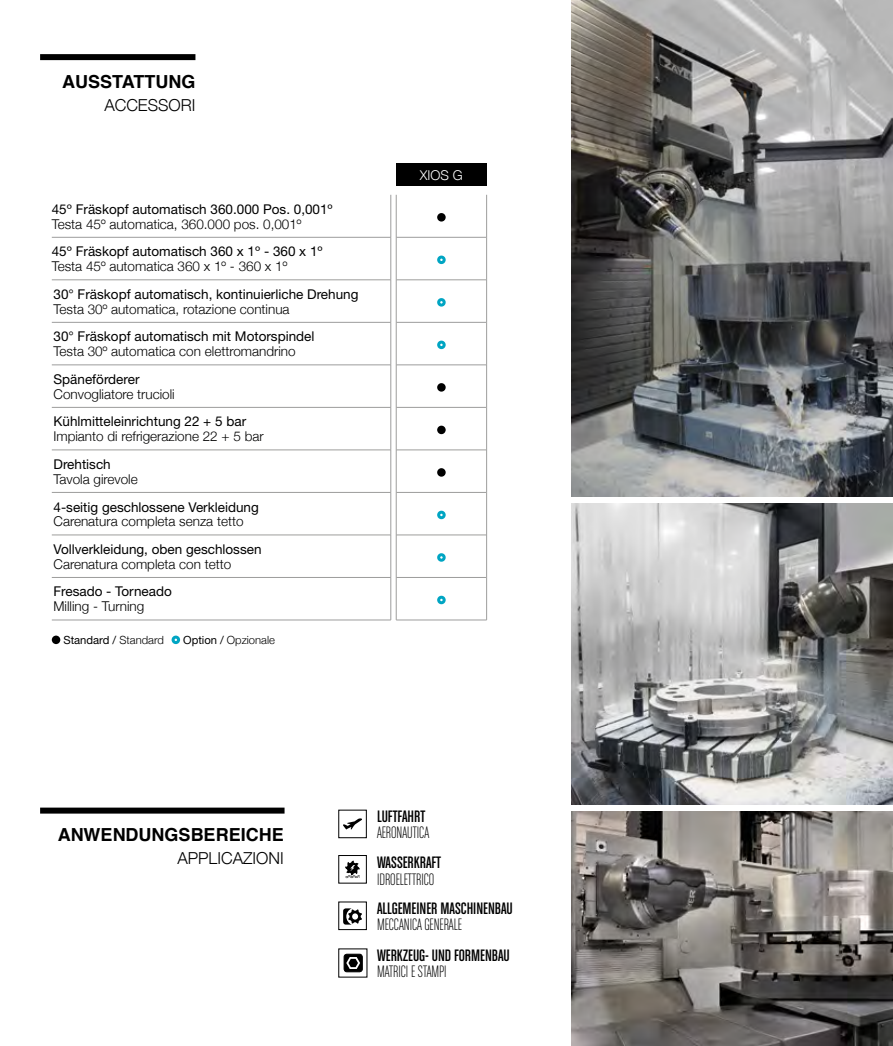
<style>
.page{position:relative;width:893px;height:1046px;background:#fff}
.page>*{position:absolute;margin:0;border:0;box-sizing:border-box;transform-origin:0 0}
.t1{font:700 18px "Helvetica";color:#000}
.t2{font:17.7px "Chalet Comprime Cologne Eighty";color:#000}
.t3{font:17.7px "Chalet Comprime Milan Eighty";color:#000}
.t4{font:300 16.5px "Helvetica Neue";color:#000}
.t5{font:13.5px "Helvetica Neue LT Std";color:#000}
.t6{font:300 13.5px "Helvetica Neue";color:#000}
.t7{font:300 13.5px "Helvetica Neue";color:#fff}
.t8{font:11.25px "Helvetica Neue LT Std";color:#000}
.t9{font:300 11.25px "Helvetica Neue";color:#000}
.s1{font-family:"Helvetica Neue";font-weight:300}
.s2{font-family:"Helvetica Neue LT Std";font-weight:400}
</style>
<div class="page">
<img style="left:571px;top:0;width:322px;height:496px">
<img style="left:571px;top:811px;width:322px;height:235px">
<img style="left:571px;top:503px;width:322px;height:302px">
<div style="left:396px;top:163px;width:91px;height:22px;background:#000"></div>
<svg style="left:52px;top:195px;width:339px;height:425px"></svg>
<hr style="left:391px;top:195px;width:1px;height:42px;background:#9d9d9c">
<hr style="left:52px;top:237px;width:339px;height:1px;background:#9d9d9c">
<hr style="left:391px;top:237px;width:1px;height:43px;background:#9d9d9c">
<hr style="left:52px;top:280px;width:339px;height:1px;background:#9d9d9c">
<hr style="left:391px;top:280px;width:1px;height:42px;background:#9d9d9c">
<hr style="left:52px;top:322px;width:339px;height:1px;background:#9d9d9c">
<hr style="left:391px;top:322px;width:1px;height:43px;background:#9d9d9c">
<hr style="left:52px;top:365px;width:339px;height:1px;background:#9d9d9c">
<hr style="left:391px;top:365px;width:1px;height:42px;background:#9d9d9c">
<hr style="left:52px;top:407px;width:339px;height:1px;background:#9d9d9c">
<hr style="left:391px;top:407px;width:1px;height:43px;background:#9d9d9c">
<hr style="left:52px;top:450px;width:339px;height:1px;background:#9d9d9c">
<hr style="left:391px;top:450px;width:1px;height:42px;background:#9d9d9c">
<hr style="left:52px;top:492px;width:339px;height:1px;background:#9d9d9c">
<hr style="left:391px;top:492px;width:1px;height:43px;background:#9d9d9c">
<hr style="left:52px;top:535px;width:339px;height:1px;background:#9d9d9c">
<hr style="left:391px;top:535px;width:1px;height:42px;background:#9d9d9c">
<hr style="left:52px;top:577px;width:339px;height:1px;background:#9d9d9c">
<hr style="left:391px;top:578px;width:1px;height:42px;background:#9d9d9c">
<hr style="left:52px;top:620px;width:339px;height:1px;background:#9d9d9c">
<svg style="left:397px;top:236px;width:89px;height:384px"></svg>
<hr style="left:396px;top:237px;width:91px;height:1px;background:#9d9d9c">
<hr style="left:396px;top:280px;width:91px;height:1px;background:#9d9d9c">
<hr style="left:396px;top:322px;width:91px;height:1px;background:#9d9d9c">
<hr style="left:396px;top:365px;width:91px;height:1px;background:#9d9d9c">
<hr style="left:396px;top:407px;width:91px;height:1px;background:#9d9d9c">
<hr style="left:396px;top:450px;width:91px;height:1px;background:#9d9d9c">
<hr style="left:396px;top:492px;width:91px;height:1px;background:#9d9d9c">
<hr style="left:396px;top:535px;width:91px;height:1px;background:#9d9d9c">
<hr style="left:396px;top:577px;width:91px;height:1px;background:#9d9d9c">
<hr style="left:396px;top:620px;width:91px;height:1px;background:#9d9d9c">
<hr style="left:396px;top:195px;width:1px;height:42px;background:#9d9d9c">
<hr style="left:486px;top:195px;width:1px;height:42px;background:#9d9d9c">
<hr style="left:396px;top:237px;width:1px;height:43px;background:#9d9d9c">
<hr style="left:486px;top:237px;width:1px;height:43px;background:#9d9d9c">
<hr style="left:396px;top:280px;width:1px;height:42px;background:#9d9d9c">
<hr style="left:486px;top:280px;width:1px;height:42px;background:#9d9d9c">
<hr style="left:396px;top:322px;width:1px;height:43px;background:#9d9d9c">
<hr style="left:486px;top:322px;width:1px;height:43px;background:#9d9d9c">
<hr style="left:396px;top:365px;width:1px;height:42px;background:#9d9d9c">
<hr style="left:486px;top:365px;width:1px;height:42px;background:#9d9d9c">
<hr style="left:396px;top:407px;width:1px;height:43px;background:#9d9d9c">
<hr style="left:486px;top:407px;width:1px;height:43px;background:#9d9d9c">
<hr style="left:396px;top:450px;width:1px;height:42px;background:#9d9d9c">
<hr style="left:486px;top:450px;width:1px;height:42px;background:#9d9d9c">
<hr style="left:396px;top:492px;width:1px;height:43px;background:#9d9d9c">
<hr style="left:486px;top:492px;width:1px;height:43px;background:#9d9d9c">
<hr style="left:396px;top:535px;width:1px;height:42px;background:#9d9d9c">
<hr style="left:486px;top:535px;width:1px;height:42px;background:#9d9d9c">
<hr style="left:396px;top:577px;width:1px;height:43px;background:#9d9d9c">
<hr style="left:486px;top:577px;width:1px;height:43px;background:#9d9d9c">
<div style="left:437px;top:213px;width:9px;height:9px;background:#000;border-radius:50%"></div>
<div style="left:437px;top:256px;width:9px;height:8px;border:3px solid #00a5c3;border-radius:50%"></div>
<div style="left:437px;top:298px;width:9px;height:9px;border:3px solid #00a5c3;border-radius:50%"></div>
<div style="left:437px;top:341px;width:9px;height:8px;border:3px solid #00a5c3;border-radius:50%"></div>
<div style="left:437px;top:383px;width:9px;height:9px;background:#000;border-radius:50%"></div>
<div style="left:437px;top:426px;width:9px;height:8px;background:#000;border-radius:50%"></div>
<div style="left:437px;top:468px;width:9px;height:9px;background:#000;border-radius:50%"></div>
<div style="left:437px;top:511px;width:9px;height:8px;border:3px solid #00a5c3;border-radius:50%"></div>
<div style="left:437px;top:553px;width:9px;height:9px;border:3px solid #00a5c3;border-radius:50%"></div>
<div style="left:437px;top:596px;width:9px;height:8px;border:3px solid #00a5c3;border-radius:50%"></div>
<div style="left:52px;top:636px;width:8px;height:8px;background:#000;border-radius:50%"></div>
<div style="left:172px;top:636px;width:8px;height:8px;border:3px solid #00a5c3;border-radius:50%"></div>
<svg style="left:345px;top:861px;width:15px;height:17px"></svg>
<div style="left:339px;top:855px;width:28px;height:28px;border:1px solid #000"></div>
<svg style="left:343px;top:908px;width:19px;height:17px"></svg>
<div style="left:339px;top:902px;width:28px;height:28px;border:1px solid #000"></div>
<div style="left:344px;top:954px;width:18px;height:18px;background:#000;border-radius:3px"></div>
<div style="left:344px;top:954px;width:19px;height:18px;border:1px solid #000;border-radius:3px"></div>
<svg style="left:346px;top:957px;width:14px;height:12px"></svg>
<svg style="left:343px;top:818px;width:19px;height:11px"></svg>
<div style="left:339px;top:810px;width:28px;height:28px;border:1px solid #000"></div>
<div style="left:40px;top:54px;width:155px;height:6px;background:#000"></div>
<div style="left:40px;top:808px;width:245px;height:6px;background:#000"></div>
<h1 class="t1" style="left:62px;top:67px;width:135px">AUSSTATTUNG</h1>
<p class="t4" style="left:104px;top:91px;width:93px">ACCESSORI</p>
<p class="t5" style="left:52px;top:201px;width:282px">45º Fräskopf automatisch 360.000 Pos. 0,001º</p>
<p class="t6" style="left:52px;top:213px;width:251px">Testa 45º automatica, 360.000 pos. 0,001º</p>
<p class="t5" style="left:52px;top:244px;width:272px">45º Fräskopf automatisch 360 x 1º - 360 x 1º</p>
<p class="t6" style="left:52px;top:256px;width:237px">Testa 45º automatica 360 x 1º - 360 x 1º</p>
<p class="t5" style="left:53px;top:286px;width:306px">30° Fräskopf automatisch, kontinuierliche Drehung</p>
<p class="t6" style="left:53px;top:298px;width:238px">Testa 30º automatica, rotazione continua</p>
<p class="t5" style="left:53px;top:329px;width:262px">30° Fräskopf automatisch mit Motorspindel</p>
<p class="t6" style="left:53px;top:341px;width:244px">Testa 30º automatica con elettromandrino</p>
<p class="t5" style="left:53px;top:371px;width:88px">Späneförderer</p>
<p class="t6" style="left:53px;top:383px;width:123px">Convogliatore trucioli</p>
<p class="t5" style="left:53px;top:414px;width:194px">Kühlmitteleinrichtung 22 + 5 bar</p>
<p class="t6" style="left:53px;top:426px;width:212px">Impianto di refrigerazione 22 + 5 bar</p>
<p class="t5" style="left:53px;top:456px;width:59px">Drehtisch</p>
<p class="t6" style="left:53px;top:468px;width:86px">Tavola girevole</p>
<p class="t5" style="left:53px;top:499px;width:207px">4-seitig geschlossene Verkleidung</p>
<p class="t6" style="left:53px;top:511px;width:192px">Carenatura completa senza tetto</p>
<p class="t5" style="left:53px;top:541px;width:210px">Vollverkleidung, oben geschlossen</p>
<p class="t6" style="left:53px;top:553px;width:179px">Carenatura completa con tetto</p>
<p class="t5" style="left:53px;top:583px;width:120px">Fresado - Torneado</p>
<p class="t6" style="left:53px;top:595px;width:92px">Milling - Turning</p>
<p class="t8" style="left:63px;top:633px;width:102px">Standard / <span class="s1">Standard</span></p>
<p class="t9" style="left:183px;top:631px;width:93px"><span class="s2">Option /</span> Opzionale</p>
<p class="t7" style="left:420px;top:164px;width:45px">XIOS G</p>
<h1 class="t1" style="left:58px;top:820px;width:227px">ANWENDUNGSBEREICHE</h1>
<p class="t4" style="left:177px;top:845px;width:108px">APPLICAZIONI</p>
<h2 class="t2" style="left:377px;top:807px;width:50px">LUFTFAHRT</h2>
<h2 class="t3" style="left:377px;top:823px;width:54px">AERONAUTICA</h2>
<h2 class="t2" style="left:377px;top:853px;width:66px">WASSERKRAFT</h2>
<h2 class="t3" style="left:377px;top:869px;width:59px">IDROELETTRICO</h2>
<h2 class="t2" style="left:377px;top:899px;width:137px">ALLGEMEINER MASCHINENBAU</h2>
<h2 class="t3" style="left:377px;top:915px;width:86px">MECCANICA GENERALE</h2>
<h2 class="t2" style="left:377px;top:946px;width:134px">WERKZEUG- UND FORMENBAU</h2>
<h2 class="t3" style="left:377px;top:962px;width:71px">MATRICI E STAMPI</h2>
</div>
